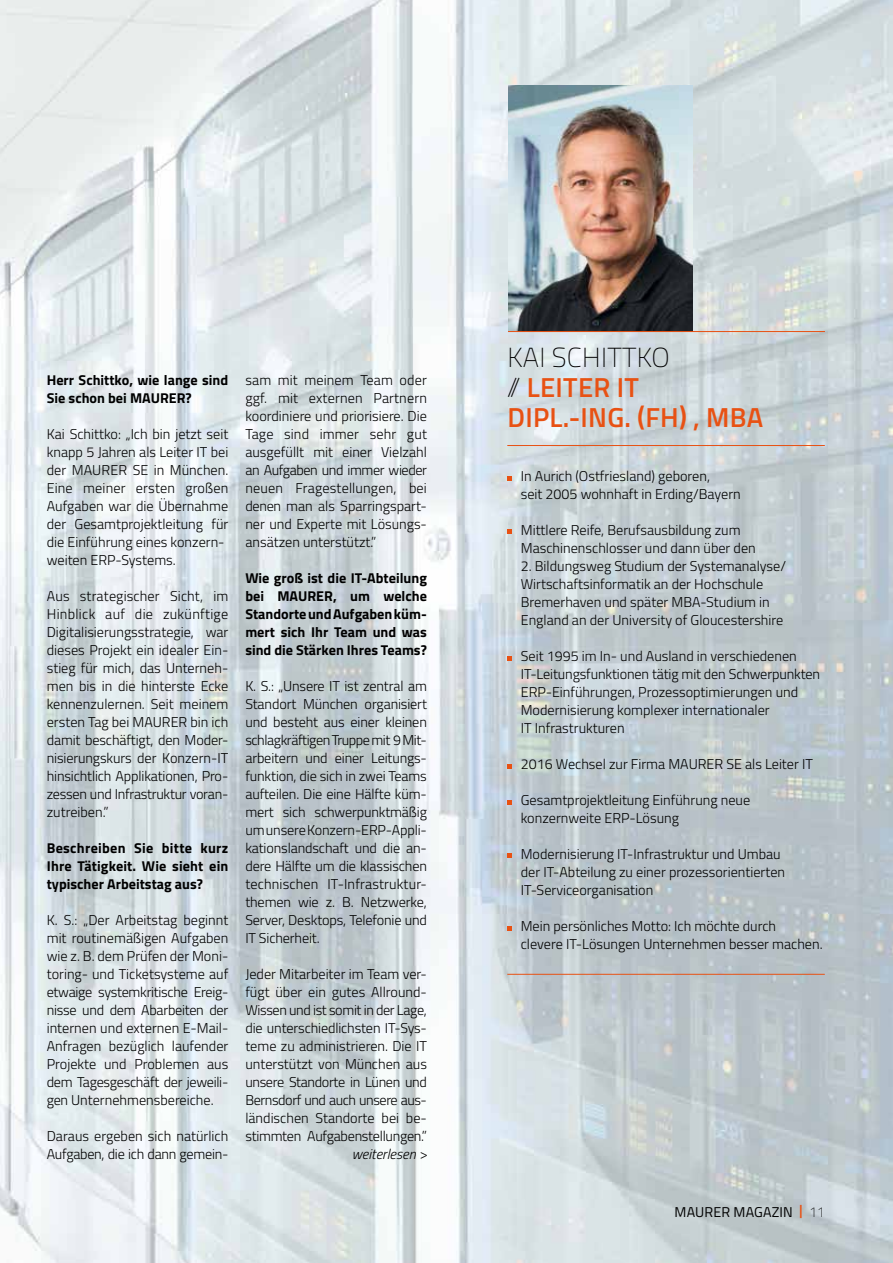
<style>
.page{position:relative;width:893px;height:1263px;background:#fff}
.page>*{position:absolute;margin:0;border:0;box-sizing:border-box;transform-origin:0 0}
.t1{font:600 27.45px/30px "Titillium";letter-spacing:.01em;color:#e85113}
.t2{font:300 14.25px/18px "Titillium";color:#000}
.t3{font:700 14.25px/18px "Titillium";color:#000;text-align:justify}
.t4{font:14.25px "Titillium";letter-spacing:.01em;color:#000}
.t5{font:italic 300 14.25px "Titillium";color:#000}
.s1{font-weight:100;color:#000}
.s2{font-weight:600;color:#e85113}
.s3{font-weight:100}
</style>
<div class="page">
<img style="left:0;top:0;width:893px;height:1263px">
<hr style="left:507px;top:974px;width:318px;height:1px;background:#e85113">
<svg style="left:507px;top:476px;width:5px;height:5px"></svg>
<svg style="left:507px;top:529px;width:5px;height:5px"></svg>
<svg style="left:507px;top:656px;width:5px;height:5px"></svg>
<svg style="left:507px;top:764px;width:5px;height:5px"></svg>
<svg style="left:507px;top:800px;width:5px;height:5px"></svg>
<svg style="left:507px;top:853px;width:5px;height:5px"></svg>
<svg style="left:507px;top:926px;width:5px;height:5px"></svg>
<img style="left:508px;top:85px;width:184px;height:246px">
<hr style="left:507px;top:445px;width:318px;height:1px;background:#e85113">
<hr style="left:508px;top:331px;width:317px;height:1px;background:#e85113">
<p class="t3" style="left:47px;top:370px;width:183px">Herr Schittko, wie lange sind<br>Sie schon bei MAURER?</p>
<p class="t2" style="left:47px;top:424px;width:183px">Kai Schittko: „Ich bin jetzt seit knapp 5 Jahren als Leiter IT bei der MAURER SE in München.<br>Eine meiner ersten großen<br>Aufgaben war die Übernahme der Gesamtprojektleitung für die Einführung eines konzern&shy;weiten ERP-Systems.</p>
<p class="t2" style="left:47px;top:586px;width:183px;text-align:justify">Aus strategischer Sicht, im Hinblick auf die zukünftige Digitalisierungsstrategie, war dieses Projekt ein idealer Ein&shy;stieg für mich, das Unterneh&shy;men bis in die hinterste Ecke kennenzulernen. Seit meinem ersten Tag bei MAURER bin ich damit beschäftigt, den Moder&shy;nisierungskurs der Konzern-IT hinsichtlich Applikationen, Pro&shy;zessen und Infrastruktur voran&shy;zutreiben.”</p>
<p class="t3" style="left:47px;top:838px;width:183px">Beschreiben Sie bitte kurz Ihre Tätigkeit. Wie sieht ein typischer Arbeitstag aus?</p>
<p class="t2" style="left:47px;top:910px;width:183px;text-align:justify">K. S.: „Der Arbeitstag beginnt mit routinemäßigen Aufgaben wie z. B. dem Prüfen der Moni&shy;toring- und Ticketsysteme auf etwaige systemkritische Ereig&shy;nisse und dem Abarbeiten der internen und externen E-Mail-Anfragen bezüglich laufender Projekte und Problemen aus dem Tagesgeschäft der jeweili&shy;gen Unternehmensbereiche.</p>
<p class="t2" style="left:47px;top:1126px;width:183px">Daraus ergeben sich natürlich<br>Aufgaben, die ich dann gemein-</p>
<p class="t2" style="left:245px;top:370px;width:183px;text-align:justify">sam mit meinem Team oder ggf. mit externen Partnern koordiniere und priorisiere. Die Tage sind immer sehr gut ausgefüllt mit einer Vielzahl an Aufgaben und immer wieder neuen Fragestellungen, bei denen man als Sparringspart&shy;ner und Experte mit Lösungs&shy;ansätzen unterstützt.”</p>
<p class="t3" style="left:245px;top:568px;width:183px">Wie groß ist die IT-Abteilung bei MAURER, um welche Standorte und Aufgaben küm&shy;mert sich Ihr Team und was sind die Stärken Ihres Teams?</p>
<p class="t2" style="left:245px;top:676px;width:183px;text-align:justify">K. S.: „Unsere IT ist zentral am Standort München organisiert und besteht aus einer kleinen schlagkräftigen Truppe mit 9 Mit&shy;arbeitern und einer Leitungs&shy;funktion, die sich in zwei Teams aufteilen. Die eine Hälfte küm&shy;mert sich schwerpunktmäßig um unsere Konzern-ERP-Appli&shy;kationslandschaft und die an&shy;dere Hälfte um die klassischen technischen IT-Infrastruktur&shy;themen wie z. B. Netzwerke, Server, Desktops, Telefonie und IT Sicherheit.</p>
<p class="t2" style="left:245px;top:964px;width:183px;text-align:justify">Jeder Mitarbeiter im Team ver&shy;fügt über ein gutes Allround-Wissen und ist somit in der Lage, die unterschiedlichsten IT-Sys&shy;teme zu administrieren. Die IT unterstützt von München aus unsere Standorte in Lünen und Bernsdorf und auch unsere aus&shy;ländischen Standorte bei be&shy;stimmten Aufgabenstellungen.”</p>
<p class="t5" style="left:352px;top:1144px;width:77px">weiterlesen &gt;</p>
<h1 class="t1" style="left:507px;top:341px;width:257px"><span class="s1">KAI SCHITTKO<br>//</span> LEITER IT<br>DIPL.-ING. (FH) , MBA</h1>
<p class="t2" style="left:521px;top:466px;width:221px">In Aurich (Ostfriesland) geboren,<br>seit 2005 wohnhaft in Erding/Bayern</p>
<p class="t2" style="left:521px;top:520px;width:236px">Mittlere Reife, Berufsausbildung zum<br>Maschinenschlosser und dann über den</p>
<p class="t2" style="left:521px;top:556px;width:267px">2. Bildungsweg Studium der Systemanalyse/ Wirtschaftsinformatik an der Hochschule Bremerhaven und später MBA-Studium in England an der University of Gloucestershire</p>
<p class="t2" style="left:521px;top:646px;width:301px">Seit 1995 im In- und Ausland in verschiedenen IT-Leitungsfunktionen tätig mit den Schwerpunkten ERP-Einführungen, Prozessoptimierungen und Modernisierung komplexer internationaler<br>IT Infrastrukturen</p>
<p class="t2" style="left:521px;top:754px;width:294px">2016 Wechsel zur Firma MAURER SE als Leiter IT</p>
<p class="t2" style="left:521px;top:790px;width:231px">Gesamtprojektleitung Einführung neue konzernweite ERP-Lösung</p>
<p class="t2" style="left:521px;top:844px;width:266px">Modernisierung IT-Infrastruktur und Umbau der IT-Abteilung zu einer prozessorientierten<br>IT-Serviceorganisation</p>
<p class="t2" style="left:521px;top:916px;width:303px">Mein persönliches Motto: Ich möchte durch<br>clevere IT-Lösungen Unternehmen besser machen.</p>
<p class="t4" style="left:675px;top:1201px;width:152px">MAURER MAGAZIN <span class="s2">|</span> <span class="s3">11</span></p>
</div>
